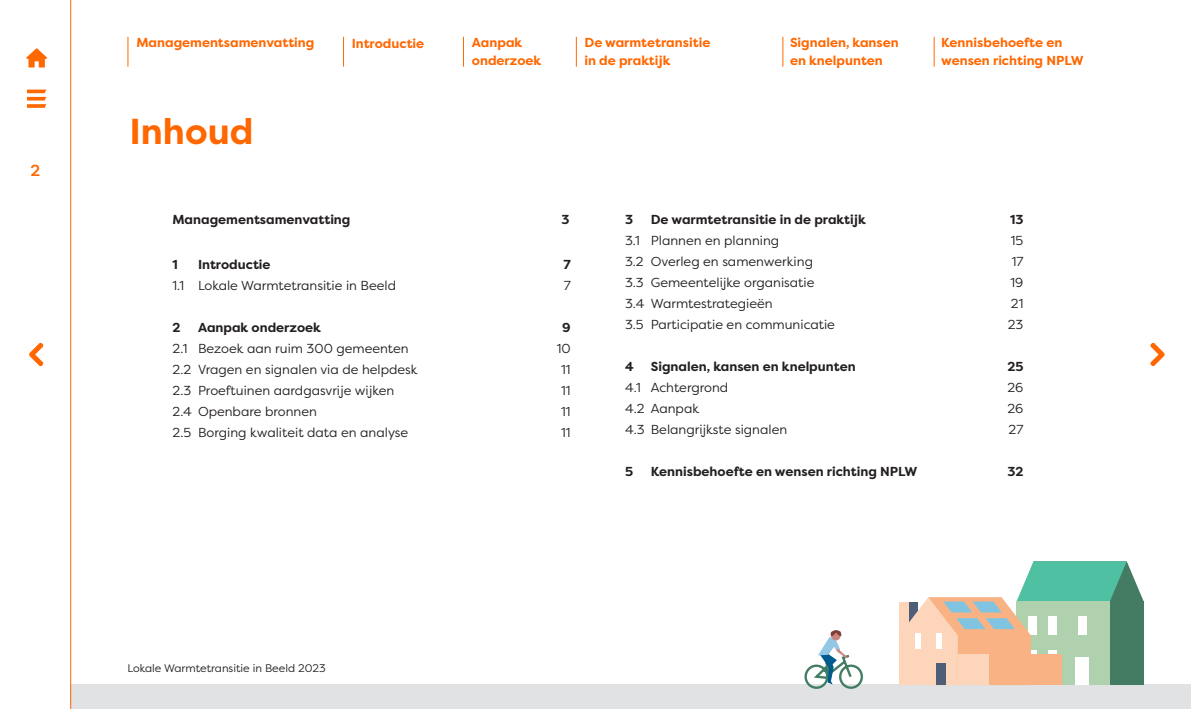
<style>
.page{position:relative;width:1191px;height:709px;background:#fff}
.page>*{position:absolute;margin:0;border:0;box-sizing:border-box;transform-origin:0 0}
.Hoofdstuk_46_42pt{font:700 36px "Filson Pro";color:#ff6700}
.t1{font:500 16px "Filson Pro";color:#ff6700}
.Inhoud_13_21{font:13px "Filson Pro";color:#231f20}
.t2{font:700 13px/18px "Filson Pro";color:#ff6700}
.inhoud_bold{font:700 13px "Filson Pro";color:#231f20}
.Hoofdstuk_46_42pt-2{font:700 13px "Filson Pro";color:#231f20}
.t3{font:11px "Filson Pro";color:#231f20}
</style>
<div class="page">
<div style="left:71px;top:685px;width:1120px;height:24px;background:#e1e2e4"></div>
<svg style="left:27px;top:90px;width:19px;height:18px"></svg>
<svg style="left:1150px;top:342px;width:14px;height:24px"></svg>
<svg style="left:29px;top:342px;width:15px;height:24px"></svg>
<svg style="left:26px;top:48px;width:21px;height:19px"></svg>
<hr style="left:70px;top:0;width:1px;height:709px;background:#ff6700">
<hr style="left:128px;top:37px;width:1px;height:30px;background:#ff6700">
<hr style="left:343px;top:37px;width:1px;height:30px;background:#ff6700">
<hr style="left:463px;top:37px;width:1px;height:30px;background:#ff6700">
<hr style="left:576px;top:37px;width:1px;height:30px;background:#ff6700">
<hr style="left:782px;top:37px;width:1px;height:30px;background:#ff6700">
<hr style="left:933px;top:37px;width:1px;height:30px;background:#ff6700">
<svg style="left:803px;top:630px;width:61px;height:59px"></svg>
<svg style="left:899px;top:561px;width:244px;height:124px"></svg>
<p class="t1" style="left:30px;top:160px;width:11px">2</p>
<p class="t2" style="left:136px;top:33px;width:179px">Managementsamenvatting</p>
<p class="t2" style="left:352px;top:35px;width:74px">Introductie</p>
<p class="t2" style="left:472px;top:33px;width:71px">Aanpak onderzoek</p>
<p class="t2" style="left:584px;top:33px;width:127px">De warmtetransitie in de praktijk</p>
<p class="t2" style="left:790px;top:33px;width:110px">Signalen, kansen en knelpunten</p>
<p class="Hoofdstuk_46_42pt" style="left:129px;top:109px;width:125px">Inhoud</p>
<p class="t2" style="left:941px;top:33px;width:144px">Kennisbehoefte en wensen richting NPLW</p>
<p class="Hoofdstuk_46_42pt-2" style="left:172px;top:211px;width:179px">Managementsamenvatting</p>
<p class="Hoofdstuk_46_42pt-2" style="left:561px;top:211px;width:10px">3</p>
<p class="inhoud_bold" style="left:172px;top:256px;width:7px">1</p>
<p class="inhoud_bold" style="left:198px;top:256px;width:74px">Introductie</p>
<p class="inhoud_bold" style="left:563px;top:256px;width:9px">7</p>
<p class="Inhoud_13_21" style="left:172px;top:277px;width:225px">1.1 Lokale Warmtetransitie in Beeld</p>
<p class="Inhoud_13_21" style="left:563px;top:277px;width:8px">7</p>
<p class="inhoud_bold" style="left:172px;top:319px;width:9px">2</p>
<p class="inhoud_bold" style="left:198px;top:319px;width:124px">Aanpak onderzoek</p>
<p class="inhoud_bold" style="left:562px;top:319px;width:10px">9</p>
<p class="Inhoud_13_21" style="left:172px;top:340px;width:238px">2.1 Bezoek aan ruim 300 gemeenten</p>
<p class="Inhoud_13_21" style="left:557px;top:340px;width:15px">10</p>
<p class="Inhoud_13_21" style="left:172px;top:361px;width:247px">2.2 Vragen en signalen via de helpdesk</p>
<p class="Inhoud_13_21" style="left:561px;top:361px;width:11px">11</p>
<p class="Inhoud_13_21" style="left:172px;top:382px;width:223px">2.3 Proeftuinen aardgasvrije wijken</p>
<p class="Inhoud_13_21" style="left:561px;top:382px;width:11px">11</p>
<p class="Inhoud_13_21" style="left:172px;top:403px;width:146px">2.4 Openbare bronnen</p>
<p class="Inhoud_13_21" style="left:561px;top:403px;width:11px">11</p>
<p class="Inhoud_13_21" style="left:172px;top:424px;width:237px">2.5 Borging kwaliteit data en analyse</p>
<p class="Inhoud_13_21" style="left:561px;top:424px;width:11px">11</p>
<p class="inhoud_bold" style="left:625px;top:211px;width:10px">3</p>
<p class="inhoud_bold" style="left:651px;top:211px;width:216px">De warmtetransitie in de praktijk</p>
<p class="inhoud_bold" style="left:1010px;top:211px;width:15px">13</p>
<p class="Inhoud_13_21" style="left:625px;top:232px;width:155px">3.1 Plannen en planning</p>
<p class="Inhoud_13_21" style="left:1011px;top:232px;width:14px">15</p>
<p class="Inhoud_13_21" style="left:625px;top:253px;width:189px">3.2 Overleg en samenwerking</p>
<p class="Inhoud_13_21" style="left:1011px;top:253px;width:13px">17</p>
<p class="Inhoud_13_21" style="left:625px;top:274px;width:191px">3.3 Gemeentelijke organisatie</p>
<p class="Inhoud_13_21" style="left:1010px;top:274px;width:14px">19</p>
<p class="Inhoud_13_21" style="left:625px;top:295px;width:149px">3.4 Warmtestrategieën</p>
<p class="Inhoud_13_21" style="left:1011px;top:295px;width:14px">21</p>
<p class="Inhoud_13_21" style="left:625px;top:316px;width:211px">3.5 Participatie en communicatie</p>
<p class="Inhoud_13_21" style="left:1007px;top:316px;width:17px">23</p>
<p class="inhoud_bold" style="left:625px;top:358px;width:10px">4</p>
<p class="inhoud_bold" style="left:651px;top:358px;width:206px">Signalen, kansen en knelpunten</p>
<p class="inhoud_bold" style="left:1007px;top:358px;width:18px">25</p>
<p class="Inhoud_13_21" style="left:625px;top:379px;width:105px">4.1 Achtergrond</p>
<p class="Inhoud_13_21" style="left:1007px;top:379px;width:17px">26</p>
<p class="Inhoud_13_21" style="left:625px;top:400px;width:75px">4.2 Aanpak</p>
<p class="Inhoud_13_21" style="left:1007px;top:400px;width:17px">26</p>
<p class="Inhoud_13_21" style="left:625px;top:421px;width:163px">4.3 Belangrijkste signalen</p>
<p class="Inhoud_13_21" style="left:1008px;top:421px;width:16px">27</p>
<p class="inhoud_bold" style="left:625px;top:463px;width:10px">5</p>
<p class="inhoud_bold" style="left:651px;top:463px;width:268px">Kennisbehoefte en wensen richting NPLW</p>
<p class="inhoud_bold" style="left:1007px;top:463px;width:18px">32</p>
<p class="t3" style="left:128px;top:660px;width:200px">Lokale Warmtetransitie in Beeld 2023</p>
</div>
